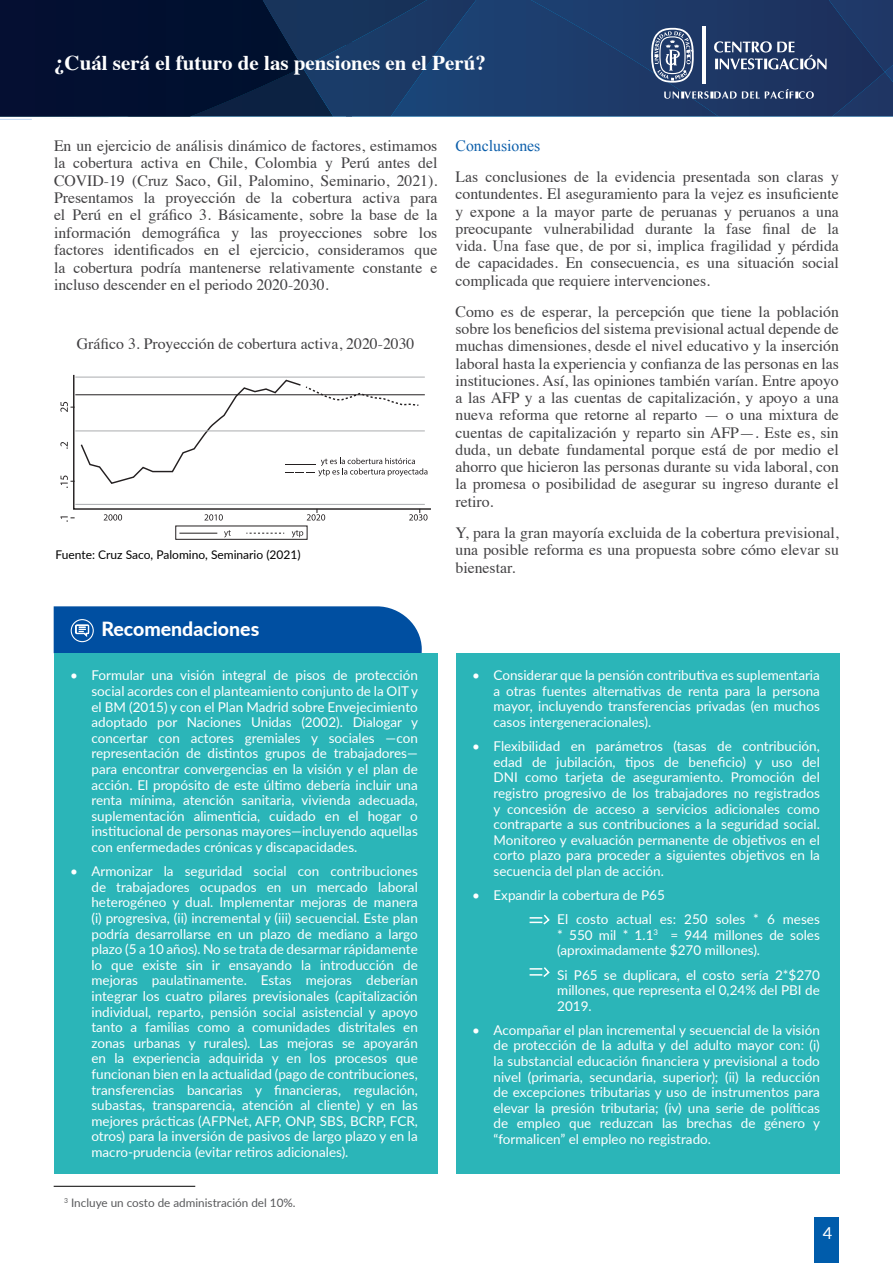
<style>
.page{position:relative;width:893px;height:1263px;background:#fff}
.page>*{position:absolute;margin:0;border:0;box-sizing:border-box;transform-origin:0 0}
.t1{font:700 21px "Times";color:#fff}
.t2{font:800 19.5px "Lato";color:#fff}
.t3{font:16.5px "Lato";color:#fff}
.t4{font:15.75px/17.2px "Times";color:#414042;text-align:justify}
.t5{font:15.75px "Times New Roman";color:#0b5eaa}
.t6{font:13.5px/15.6px "Lato";color:#fff;text-align:justify}
.t7{font:12px "Lato";color:#000}
.t8{font:11.7px "Lato";color:#58595b}
</style>
<div class="page">
<svg style="left:0;top:0;width:893px;height:118px;background:#1a315a"></svg>
<hr style="left:702px;top:27px;width:3px;height:57px;background:#fff">
<div style="left:815px;top:1217px;width:24px;height:46px;background:#005cab"></div>
<div style="left:54px;top:606px;width:368px;height:47px;background:#004fa1"></div>
<div style="left:456px;top:653px;width:383px;height:521px;background:#2bb5b8"></div>
<div style="left:54px;top:653px;width:383px;height:521px;background:#2bb5b8"></div>
<hr style="left:54px;top:1186px;width:141px;height:1px;background:#000">
<svg style="left:530px;top:914px;width:20px;height:11px"></svg>
<svg style="left:530px;top:967px;width:20px;height:10px"></svg>
<svg style="left:73px;top:374px;width:358px;height:136px"></svg>
<svg style="left:104px;top:514px;width:18px;height:6px"></svg>
<svg style="left:204px;top:514px;width:19px;height:6px"></svg>
<svg style="left:224px;top:530px;width:7px;height:7px"></svg>
<svg style="left:292px;top:530px;width:11px;height:7px"></svg>
<hr style="left:179px;top:533px;width:38px;height:1px;background:#231f20">
<svg style="left:246px;top:533px;width:38px;height:1px"></svg>
<div style="left:175px;top:526px;width:132px;height:14px;border:1px solid #231f20"></div>
<hr style="left:75px;top:504px;width:350px;height:1px;background:#aaacaf">
<hr style="left:75px;top:377px;width:350px;height:1px;background:#aaacaf">
<svg style="left:61px;top:516px;width:14px;height:6px"></svg>
<svg style="left:307px;top:509px;width:18px;height:11px"></svg>
<svg style="left:409px;top:509px;width:18px;height:11px"></svg>
<svg style="left:60px;top:379px;width:367px;height:109px"></svg>
<h1 class="t1" style="left:54px;top:43px;width:433px">¿Cuál será el futuro de las pensiones en el Perú?</h1>
<p class="t4" style="left:54px;top:136px;width:385px">En un ejercicio de análisis dinámico de factores, estimamos la cobertura activa en Chile, Colombia y Perú antes del COVID-19 (Cruz Saco, Gil, Palomino, Seminario, 2021).<br>Presentamos la proyección de la cobertura activa para el Perú en el gráfico 3. Básicamente, sobre la base de la información demográfica y las proyecciones sobre los factores identificados en el ejercicio, consideramos que la cobertura podría mantenerse relativamente constante e incluso descender en el periodo 2020-2030.</p>
<p class="t4" style="left:77px;top:334px;width:339px">Gráfico 3. Proyección de cobertura activa, 2020-2030</p>
<p class="t7" style="left:56px;top:546px;width:247px">Fuente: Cruz Saco, Palomino, Seminario (2021)</p>
<p class="t5" style="left:455px;top:135px;width:86px">Conclusiones</p>
<p class="t4" style="left:455px;top:167px;width:385px">Las conclusiones de la evidencia presentada son claras y contundentes. El aseguramiento para la vejez es insuficiente y expone a la mayor parte de peruanas y peruanos a una preocupante vulnerabilidad durante la fase final de la vida. Una fase que, de por si, implica fragilidad y pérdida de capacidades. En consecuencia, es una situación social complicada que requiere intervenciones.</p>
<p class="t4" style="left:455px;top:302px;width:385px">Como es de esperar, la percepción que tiene la población sobre los beneficios del sistema previsional actual depende de muchas dimensiones, desde el nivel educativo y la inserción laboral hasta la experiencia y confianza de las personas en las instituciones. Así, las opiniones también varían. Entre apoyo a las AFP y a las cuentas de capitalización, y apoyo a una nueva reforma que retorne al reparto — o una mixtura de cuentas de capitalización y reparto sin AFP—. Este es, sin duda, un debate fundamental porque está de por medio el ahorro que hicieron las personas durante su vida laboral, con la promesa o posibilidad de asegurar su ingreso durante el retiro.</p>
<p class="t4" style="left:455px;top:523px;width:385px">Y, para la gran mayoría excluida de la cobertura previsional, una posible reforma es una propuesta sobre cómo elevar su bienestar.</p>
<h2 class="t2" style="left:101px;top:614px;width:159px">Recomendaciones</h2>
<p class="t6" style="left:91px;top:667px;width:328px;text-indent:-21px">• Formular una visión integral de pisos de protección social acordes con el planteamiento conjunto de la OIT y el BM (2015) y con el Plan Madrid sobre Envejecimiento adoptado por Naciones Unidas (2002). Dialogar y concertar con actores gremiales y sociales —con representación de distintos grupos de trabajadores— para encontrar convergencias en la visión y el plan de acción. El propósito de este último debería incluir una renta mínima, atención sanitaria, vivienda adecuada, suplementación alimenticia, cuidado en el hogar o institucional de personas mayores—incluyendo aquellas con enfermedades crónicas y discapacidades.</p>
<p class="t6" style="left:91px;top:863px;width:328px;text-indent:-21px">• Armonizar la seguridad social con contribuciones de trabajadores ocupados en un mercado laboral heterogéneo y dual. Implementar mejoras de manera (i) progresiva, (ii) incremental y (iii) secuencial. Este plan podría desarrollarse en un plazo de mediano a largo plazo (5 a 10 años). No se trata de desarmar rápidamente lo que existe sin ir ensayando la introducción de mejoras paulatinamente. Estas mejoras deberían integrar los cuatro pilares previsionales (capitalización individual, reparto, pensión social asistencial y apoyo tanto a familias como a comunidades distritales en zonas urbanas y rurales). Las mejoras se apoyarán en la experiencia adquirida y en los procesos que funcionan bien en la actualidad (pago de contribuciones, transferencias bancarias y financieras, regulación, subastas, transparencia, atención al cliente) y en las mejores prácticas (AFPNet, AFP, ONP, SBS, BCRP, FCR, otros) para la inversión de pasivos de largo plazo y en la macro-prudencia (evitar retiros adicionales).</p>
<p class="t8" style="left:64px;top:1195px;width:233px"><sup>3</sup> Incluye un costo de administración del 10%.</p>
<p class="t6" style="left:493px;top:667px;width:328px;text-indent:-21px">• Considerar que la pensión contributiva es suplementaria a otras fuentes alternativas de renta para la persona mayor, incluyendo transferencias privadas (en muchos casos intergeneracionales).</p>
<p class="t6" style="left:493px;top:738px;width:328px;text-indent:-21px">• Flexibilidad en parámetros (tasas de contribución, edad de jubilación, tipos de beneficio) y uso del DNI como tarjeta de aseguramiento. Promoción del registro progresivo de los trabajadores no registrados y concesión de acceso a servicios adicionales como contraparte a sus contribuciones a la seguridad social.<br>Monitoreo y evaluación permanente de objetivos en el corto plazo para proceder a siguientes objetivos en la secuencia del plan de acción.</p>
<p class="t6" style="left:557px;top:882px;width:264px;line-height:24.2px;text-indent:-85px">• Expandir la cobertura de P65<br>El costo actual es: 250 soles * 6 meses</p>
<p class="t6" style="left:557px;top:926px;width:264px">* 550 mil * 1.1<sup>3</sup> = 944 millones de soles (aproximadamente $270 millones).</p>
<p class="t6" style="left:557px;top:966px;width:264px">Si P65 se duplicara, el costo sería 2*$270 millones, que representa el 0,24% del PBI de 2019.</p>
<p class="t6" style="left:493px;top:1021px;width:328px;text-indent:-21px">• Acompañar el plan incremental y secuencial de la visión de protección de la adulta y del adulto mayor con: (i) la substancial educación financiera y previsional a todo nivel (primaria, secundaria, superior); (ii) la reducción de excepciones tributarias y uso de instrumentos para elevar la presión tributaria; (iv) una serie de políticas de empleo que reduzcan las brechas de género y “formalicen” el empleo no registrado.</p>
<p class="t3" style="left:823px;top:1221px;width:11px">4</p>
</div>
